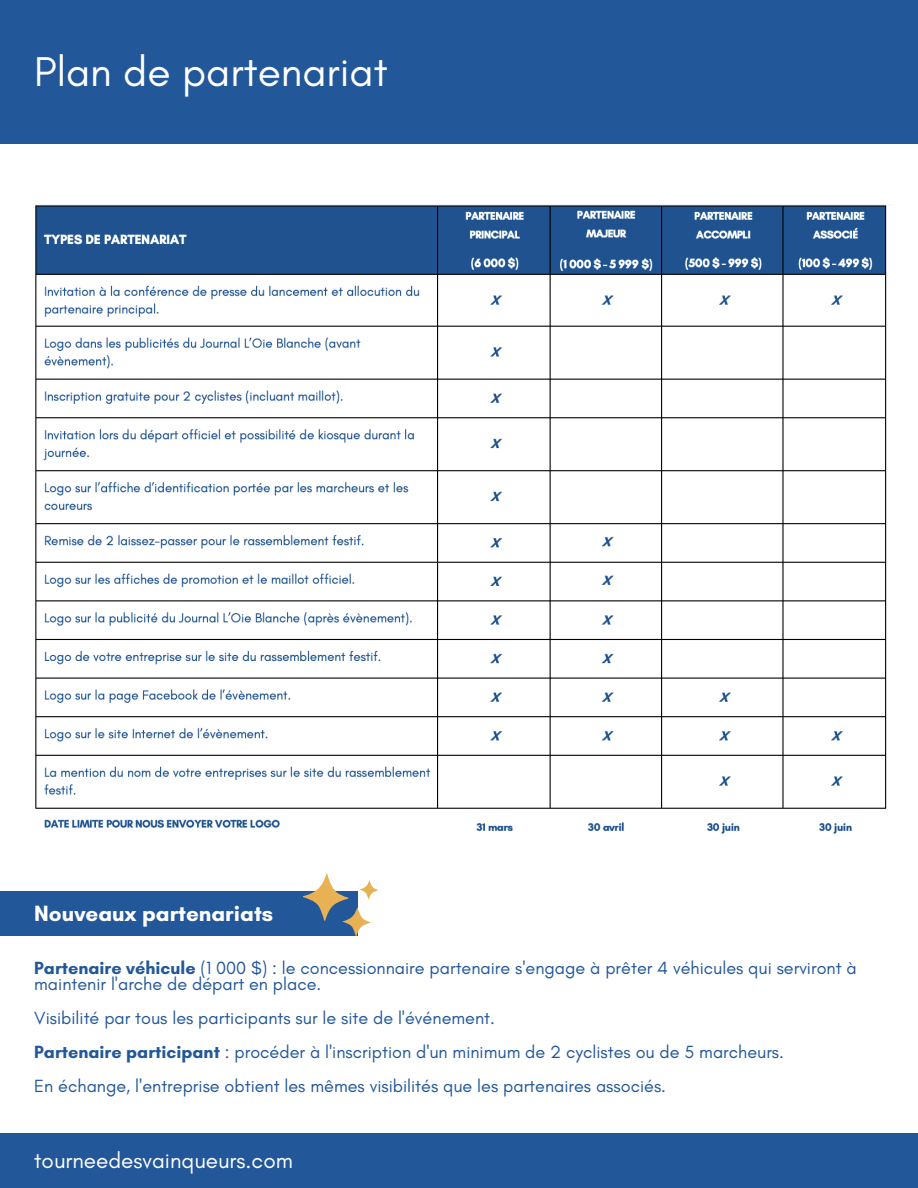
<style>
.page{position:relative;width:918px;height:1188px;background:#fff}
.page>*{position:absolute;margin:0;border:0;box-sizing:border-box;transform-origin:0 0}
.t1{font:42.45px "Glacial Indifference";color:#fff}
.t2{font:22.5px "Glacial Indifference";color:#fff}
.t3{font:700 22.5px "Glacial Indifference";color:#fff}
.t4{font:18px/16.8px "Glacial Indifference";color:#225799}
.s1{font-weight:700}
</style>
<div class="page">
<div style="left:0;top:0;width:918px;height:144px;background:#225799"></div>
<div style="left:0;top:1133px;width:918px;height:55px;background:#225799"></div>
<div style="left:0;top:891px;width:357px;height:45px;background:#225799"></div>
<svg style="left:303px;top:874px;width:75px;height:62px"></svg>
<img style="left:35px;top:205px;width:852px;height:629px">
<p class="t1" style="left:34px;top:46px;width:355px">Plan de partenariat</p>
<p class="t3" style="left:34px;top:900px;width:240px">Nouveaux partenariats</p>
<p class="t4" style="left:34px;top:959px;width:824px"><span class="s1">Partenaire véhicule</span> (1 000 $) : le concessionnaire partenaire s'engage à prêter 4 véhicules qui serviront à maintenir l'arche de départ en place.</p>
<p class="t4" style="left:34px;top:1009px;width:462px">Visibilité par tous les participants sur le site de l'événement.</p>
<p class="t4" style="left:34px;top:1043px;width:751px"><span class="s1">Partenaire participant</span> : procéder à l'inscription d'un minimum de 2 cyclistes ou de 5 marcheurs.</p>
<p class="t4" style="left:34px;top:1077px;width:633px">En échange, l'entreprise obtient les mêmes visibilités que les partenaires associés.</p>
<p class="t2" style="left:34px;top:1146px;width:260px">tourneedesvainqueurs.com</p>
</div>
